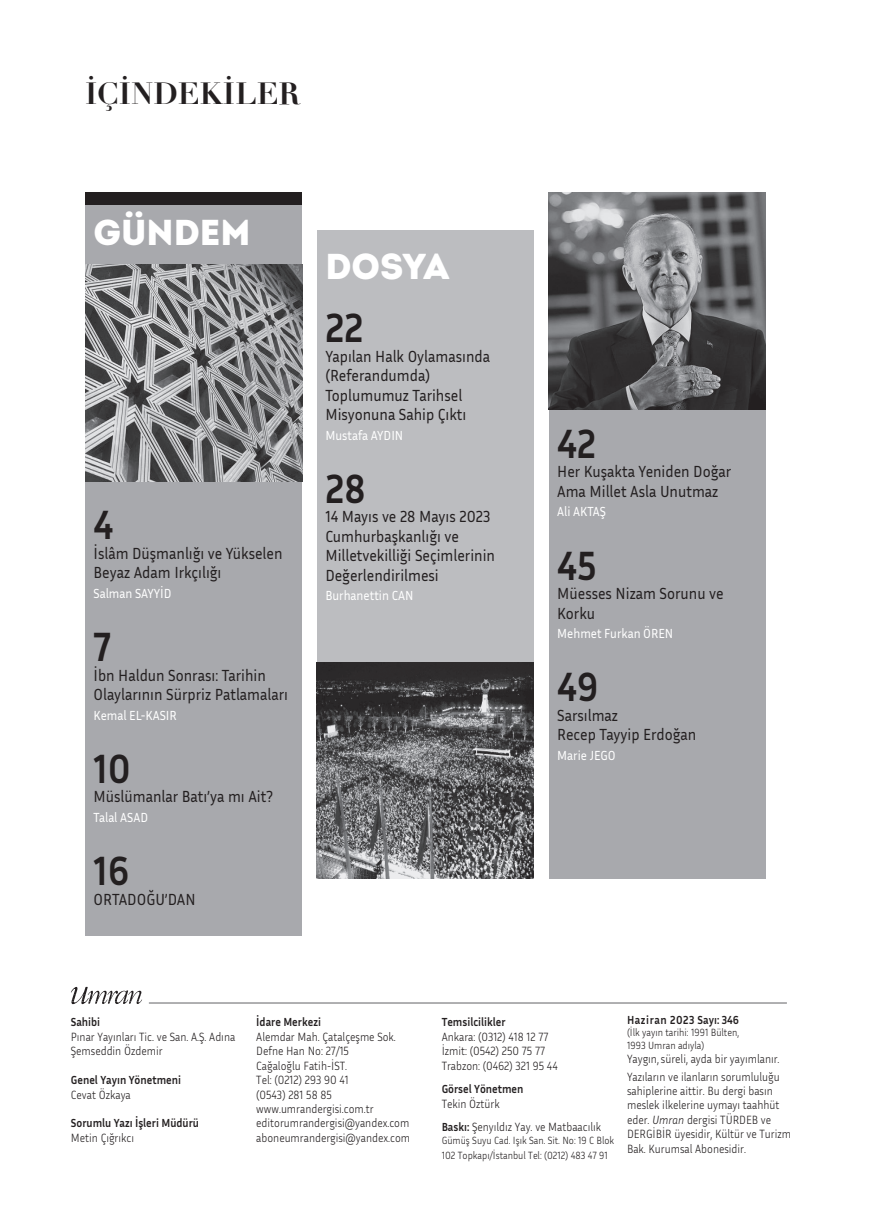
<style>
.page{position:relative;width:872px;height:1212px;background:#fff}
.page>*{position:absolute;margin:0;border:0;box-sizing:border-box;transform-origin:0 0}
.t1{font:700 42px "Inria Sans";color:#231f20;scale:.9 1}
.t2{font:36px "Intro Black Caps";color:#fff}
.t3{font:700 30px "Didot";color:#231f20}
.t4{font:16.5px/19.5px "Inria Sans";color:#231f20;scale:.9 1}
.t5{font:13.5px "Inria Sans";color:#fff;scale:.9 1}
.t6{font:300 12px/14.4px "Inria Sans";color:#231f20;scale:.9 1}
.t7{font:700 12px "Inria Sans";color:#231f20;scale:.9 1}
.t8{font:700 12px "Inria Sans";letter-spacing:.05em;color:#231f20;scale:.9 1}
.t9{font:300 10.5px/14.4px "Inria Sans";color:#231f20;scale:.9 1}
.s1{font-weight:700}
.s2{font-style:italic}
</style>
<div class="page">
<div style="left:549px;top:272px;width:216px;height:607px;background:#a8a9ad"></div>
<img style="left:549px;top:192px;width:216px;height:217px">
<div style="left:85px;top:197px;width:217px;height:738px;background:#a8a9ad"></div>
<img style="left:85px;top:264px;width:217px;height:217px">
<svg style="left:71px;top:987px;width:71px;height:17px"></svg>
<hr style="left:149px;top:1002px;width:638px;height:1px;background:#616164">
<div style="left:317px;top:231px;width:217px;height:431px;background:#bcbdc0"></div>
<img style="left:317px;top:662px;width:217px;height:217px">
<div style="left:85px;top:192px;width:217px;height:13px;background:#231f20"></div>
<h3 class="t3" style="left:85px;top:75px;width:216px">İÇİNDEKİLER</h3>
<h2 class="t2" style="left:94px;top:209px;width:158px">GÜNDEM</h2>
<h1 class="t1" style="left:94px;top:498px;width:24px">4</h1>
<h3 class="t4" style="left:94px;top:543px;width:211px">İslâm Düşmanlığı ve Yükselen<br>Beyaz Adam Irkçılığı</h3>
<p class="t5" style="left:94px;top:584px;width:88px">Salman SAYYİD</p>
<h1 class="t1" style="left:94px;top:620px;width:21px">7</h1>
<h3 class="t4" style="left:94px;top:665px;width:217px">İbn Haldun Sonrası: Tarihin<br>Olaylarının Sürpriz Patlamaları</h3>
<p class="t5" style="left:94px;top:706px;width:94px">Kemal EL-KASIR</p>
<h1 class="t1" style="left:94px;top:742px;width:43px">10</h1>
<h3 class="t4" style="left:94px;top:786px;width:201px">Müslümanlar Batı’ya mı Ait?</h3>
<p class="t5" style="left:94px;top:808px;width:62px">Talal ASAD</p>
<h1 class="t1" style="left:94px;top:844px;width:41px">16</h1>
<h3 class="t4" style="left:94px;top:889px;width:115px">ORTADOĞU’DAN</h3>
<h2 class="t2" style="left:325px;top:242px;width:125px">DOSYA</h2>
<h1 class="t1" style="left:325px;top:301px;width:44px">22</h1>
<h3 class="t4" style="left:325px;top:346px;width:185px">Yapılan Halk Oylamasında (Referandumda)<br>Toplumumuz Tarihsel<br>Misyonuna Sahip Çıktı</h3>
<p class="t5" style="left:325px;top:426px;width:88px">Mustafa AYDIN</p>
<h1 class="t1" style="left:325px;top:462px;width:46px">28</h1>
<h3 class="t4" style="left:325px;top:506px;width:190px">14 Mayıs ve 28 Mayıs 2023<br>Cumhurbaşkanlığı ve<br>Milletvekilliği Seçimlerinin<br>Değerlendirilmesi</h3>
<p class="t5" style="left:325px;top:587px;width:99px">Burhanettin CAN</p>
<h1 class="t1" style="left:557px;top:417px;width:45px">42</h1>
<h3 class="t4" style="left:557px;top:461px;width:195px">Her Kuşakta Yeniden Doğar<br>Ama Millet Asla Unutmaz</h3>
<p class="t5" style="left:557px;top:503px;width:56px">Ali AKTAŞ</p>
<h1 class="t1" style="left:557px;top:538px;width:45px">45</h1>
<h3 class="t4" style="left:557px;top:583px;width:186px">Müesses Nizam Sorunu ve<br>Korku</h3>
<p class="t5" style="left:557px;top:625px;width:130px">Mehmet Furkan ÖREN</p>
<h1 class="t1" style="left:557px;top:660px;width:48px">49</h1>
<h3 class="t4" style="left:557px;top:705px;width:156px">Sarsılmaz<br>Recep Tayyip Erdoğan</h3>
<p class="t5" style="left:557px;top:746px;width:67px">Marie JEGO</p>
<p class="t7" style="left:71px;top:1015px;width:34px">Sa-hi-bi</p>
<p class="t6" style="left:71px;top:1029px;width:184px">Pınar Yayınları Tic. ve San. A.Ş. Adına<br>Şemseddin Özdemir</p>
<p class="t7" style="left:71px;top:1072px;width:124px">Ge-nel Ya-yın Yö-net-me-ni</p>
<p class="t6" style="left:71px;top:1087px;width:68px">Cevat Özkaya</p>
<p class="t7" style="left:71px;top:1115px;width:144px">Sorumlu Ya-zı İş-le-ri Mü-dü-rü</p>
<p class="t6" style="left:71px;top:1130px;width:72px">Metin Çığrıkcı</p>
<p class="t7" style="left:256px;top:1015px;width:74px">İda-re Mer-ke-zi</p>
<p class="t6" style="left:256px;top:1029px;width:172px">Alemdar Mah. Çatalçeşme Sok.<br>Defne Han No: 27/15<br>Cağaloğlu Fatih-İST.<br>Tel: (0212) 293 90 41<br>(0543) 281 58 85 www.umrandergisi.com.tr editorumrandergisi@yandex.com aboneumrandergisi@yandex.com</p>
<p class="t7" style="left:442px;top:1015px;width:73px">Tem-sil-ci-lik-ler</p>
<p class="t6" style="left:442px;top:1029px;width:130px">Ankara: (0312) 418 12 77<br>İzmit: (0542) 250 75 77<br>Trabzon: (0462) 321 95 44</p>
<p class="t7" style="left:442px;top:1081px;width:92px">Görsel Yönetmen</p>
<p class="t6" style="left:441px;top:1091px;width:179px;line-height:23.4px">Tekin Öztürk<br><span class="s1">Bas-kı:</span> Şenyıldız Yay. ve Matbaacılık</p>
<p class="t9" style="left:441px;top:1133px;width:193px">Gümüş Suyu Cad. Işık San. Sit. No: 19 C Blok<br>102 Topkapı/İstanbul Tel: (0212) 483 47 91</p>
<p class="t8" style="left:627px;top:1012px;width:126px">Haziran 2023 Sayı: 346</p>
<p class="t9" style="left:627px;top:1026px;width:126px;line-height:12.6px">(İlk yayın tarihi: 1991 Bülten,<br>1993 Umran adıyla)</p>
<p class="t6" style="left:627px;top:1050px;width:171px;line-height:17.1px">Yaygın, süreli, ayda bir yayımlanır.<br>Yazıların ve ilanların sorumluluğu</p>
<p class="t6" style="left:627px;top:1083px;width:184px">sahiplerine aittir. Bu dergi basın meslek ilkelerine uymayı taahhüt eder. <span class="s2">Umran</span> dergisi TÜRDEB ve<br>DERGİBİR üyesidir, Kültür ve Turizm<br>Bak. Kurumsal Abonesidir.</p>
</div>
